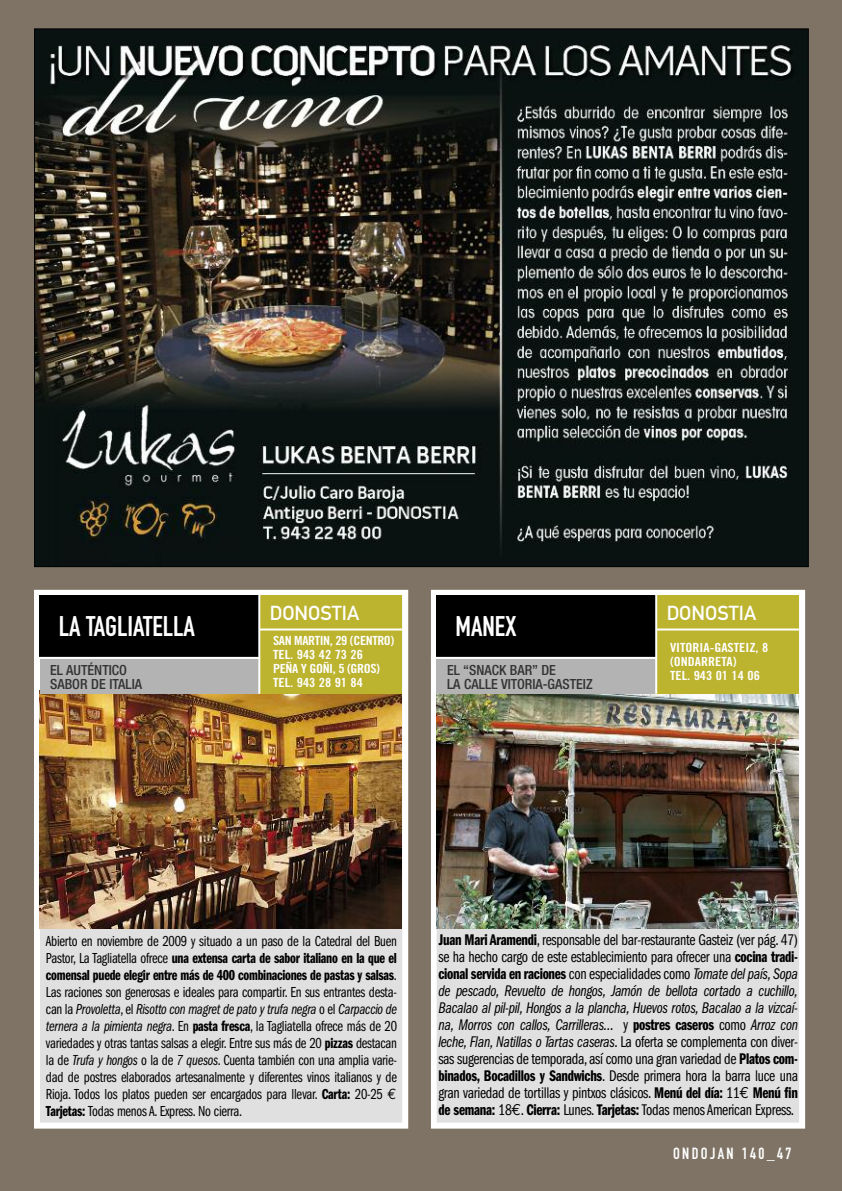
<style>
.page{position:relative;width:842px;height:1191px;background:#7f7365}
.page>*{position:absolute;margin:0;border:0;box-sizing:border-box;transform-origin:0 0}
.t1{font:28px "DIN Engschrift";color:#fff}
.t2{font:20px "DIN Mittelschrift";color:#fff}
.t3{font:16px/17px "Franklin Gothic Book Cmpr";letter-spacing:-.015em;color:#000}
.t4{font:16px/17px "Franklin Gothic Book Cmpr Ital";letter-spacing:-.02em;color:#000;text-align:justify}
.t5{font:16px "Franklin Gothic Demi Cmpr";letter-spacing:-.015em;color:#000}
.t6{font:16px "DIN Engschrift";letter-spacing:.15em;color:#fff}
.t7{font:15px/17px "Franklin Gothic Book Cmpr";letter-spacing:-.015em;color:#000;text-align:justify}
.t8{font:15px/17px "Franklin Gothic Demi Cmpr";letter-spacing:-.015em;color:#000}
.t9{font:15px "Franklin Gothic Book Cmpr Ital";letter-spacing:-.02em;color:#000}
.t10{font:500 condensed 14px/14px "Helvetica Neue";color:#333}
.t11{font:12.6px/14px "Trade Gothic Bold Cond Twenty";letter-spacing:-.03em;color:#fff;scale:1.11 1}
.t12{font:12.6px/14px "Trade Gothic Bold Cond Twenty";color:#fff;scale:1.11 1}
.s1{font-family:"Franklin Gothic Book Cmpr"}
.s2{font-family:"Franklin Gothic Book Cmpr Ital"}
.s3{font-family:"Franklin Gothic Demi Cmpr"}
.s4{font-family:"Euro Mono"}
</style>
<div class="page">
<img style="left:36px;top:30px;width:771px;height:535px">
<div style="left:40px;top:596px;width:362px;height:526px;background:#e0e0e0"></div>
<div style="left:34px;top:590px;width:374px;height:538px;border:6px solid #fff"></div>
<img style="left:40px;top:693px;width:362px;height:235px">
<div style="left:258px;top:595px;width:144px;height:34px;background:#bcb32f"></div>
<div style="left:40px;top:659px;width:219px;height:35px;background:#b3b3b3"></div>
<div style="left:260px;top:630px;width:142px;height:63px;background:#bcb32f"></div>
<div style="left:40px;top:595px;width:219px;height:63px;background:#000"></div>
<hr style="left:34px;top:657px;width:226px;height:2px;background:#fff">
<hr style="left:259px;top:628px;width:144px;height:2px;background:#fff">
<hr style="left:258px;top:594px;width:2px;height:100px;background:#fff">
<div style="left:437px;top:596px;width:362px;height:526px;background:#e0e0e0"></div>
<div style="left:431px;top:590px;width:374px;height:538px;border:6px solid #fff"></div>
<img style="left:437px;top:693px;width:362px;height:235px">
<div style="left:655px;top:595px;width:144px;height:34px;background:#bcb32f"></div>
<div style="left:437px;top:659px;width:219px;height:35px;background:#b3b3b3"></div>
<div style="left:657px;top:630px;width:142px;height:63px;background:#bcb32f"></div>
<div style="left:437px;top:595px;width:219px;height:63px;background:#000"></div>
<hr style="left:431px;top:657px;width:226px;height:2px;background:#fff">
<hr style="left:656px;top:628px;width:143px;height:2px;background:#fff">
<hr style="left:655px;top:594px;width:2px;height:100px;background:#fff">
<h1 class="t1" style="left:59px;top:616px;width:138px">LA TAGLIATELLA</h1>
<p class="t10" style="left:50px;top:664px;width:93px">EL AUTÉNTICO<br>SABOR DE ITALIA</p>
<h2 class="t2" style="left:270px;top:605px;width:91px">DONOSTIA</h2>
<p class="t11" style="left:273px;top:635px;width:111px">SAN MARTIN, 29 (CENTRO)<br>TEL. 943 42 73 26<br>PEÑA Y GOÑI, 5 (GROS)<br>TEL. 943 28 91 84</p>
<h1 class="t1" style="left:456px;top:616px;width:62px">MANEX</h1>
<p class="t10" style="left:447px;top:664px;width:147px">EL “SNACK BAR” DE<br>LA CALLE VITORIA-GASTEIZ</p>
<h2 class="t2" style="left:667px;top:605px;width:91px">DONOSTIA</h2>
<p class="t12" style="left:670px;top:642px;width:90px">VITORIA-GASTEIZ, 8 (ONDARRETA)<br>TEL. 943 01 14 06</p>
<p class="t7" style="left:46px;top:934px;width:352px">Abierto en noviembre de 2009 y situado a un paso de la Catedral del Buen</p>
<p class="t8" style="left:46px;top:951px;width:352px"><span class="s1">Pastor, La Tagliatella ofrece</span> una extensa carta de sabor italiano en la que el comensal puede elegir entre más de 400 combinaciones de pastas y salsas<span class="s1">.</span></p>
<p class="t7" style="left:46px;top:985px;width:352px">Las raciones son generosas e ideales para compartir. En sus entrantes desta-</p>
<p class="t9" style="left:46px;top:1004px;width:352px"><span class="s1">can la</span> Provoletta<span class="s1">,el</span> Risotto con magret de pato y trufa negra <span class="s1">o el</span> Carpaccio de</p>
<p class="t7" style="left:46px;top:1019px;width:352px"><span class="s2">ternera a la pimienta negra</span>. En <span class="s3">pasta fresca</span>, la Tagliatella ofrece más de 20 variedades y otras tantas salsas a elegir. Entre sus más de 20 <span class="s3">pizzas</span> destacan la de <span class="s2">Trufa y hongos</span> o la de <span class="s2">7 quesos</span>. Cuenta también con una amplia varie&shy;dad de postres elaborados artesanalmente y diferentes vinos italianos y de Rioja. Todos los platos pueden ser encargados para llevar. <span class="s3">Carta:</span> 20-25 <span class="s4">€ </span><span class="s3">Tarjetas:</span> Todas menos A. Express. No cierra.</p>
<p class="t3" style="left:438px;top:932px;width:361px"><span class="s3">Juan Mari Aramendi</span>, responsable del bar-restaurante Gasteiz (ver pág. 47) se ha hecho cargo de este establecimiento para ofrecer una <span class="s3">cocina tradi-</span></p>
<p class="t5" style="left:438px;top:968px;width:361px">cional servida en raciones <span class="s1">con especialidades como</span> <span class="s2">Tomate del país, Sopa</span></p>
<p class="t4" style="left:438px;top:983px;width:361px">de pescado, Revuelto de hongos, Jamón de bellota cortado a cuchillo, Bacalao al pil-pil, Hongos a la plancha, Huevos rotos, Bacalao a la vizcaí&shy;na, Morros con callos, Carrilleras... <span class="s1">y</span> <span class="s3">postres caseros</span> <span class="s1">como</span> Arroz con leche, Flan, Natillas o Tartas caseras<span class="s1">. La oferta se complementa con diver-</span></p>
<p class="t3" style="left:438px;top:1051px;width:361px;text-align:justify">sas sugerencias de temporada,así como una gran variedad de <span class="s3">Platos com&shy;binados, Bocadillos y Sandwichs</span>. Desde primera hora la barra luce una gran variedad de tortillas y pintxos clásicos. <span class="s3">Menú del día:</span> 11<span class="s4">€</span> <span class="s3">Menú fin de semana:</span> 18<span class="s4">€</span>. <span class="s3">Cierra:</span> Lunes. <span class="s3">Tarjetas:</span> Todas menos American Express.</p>
<p class="t6" style="left:673px;top:1148px;width:120px">ONDOJAN 140_47</p>
</div>
